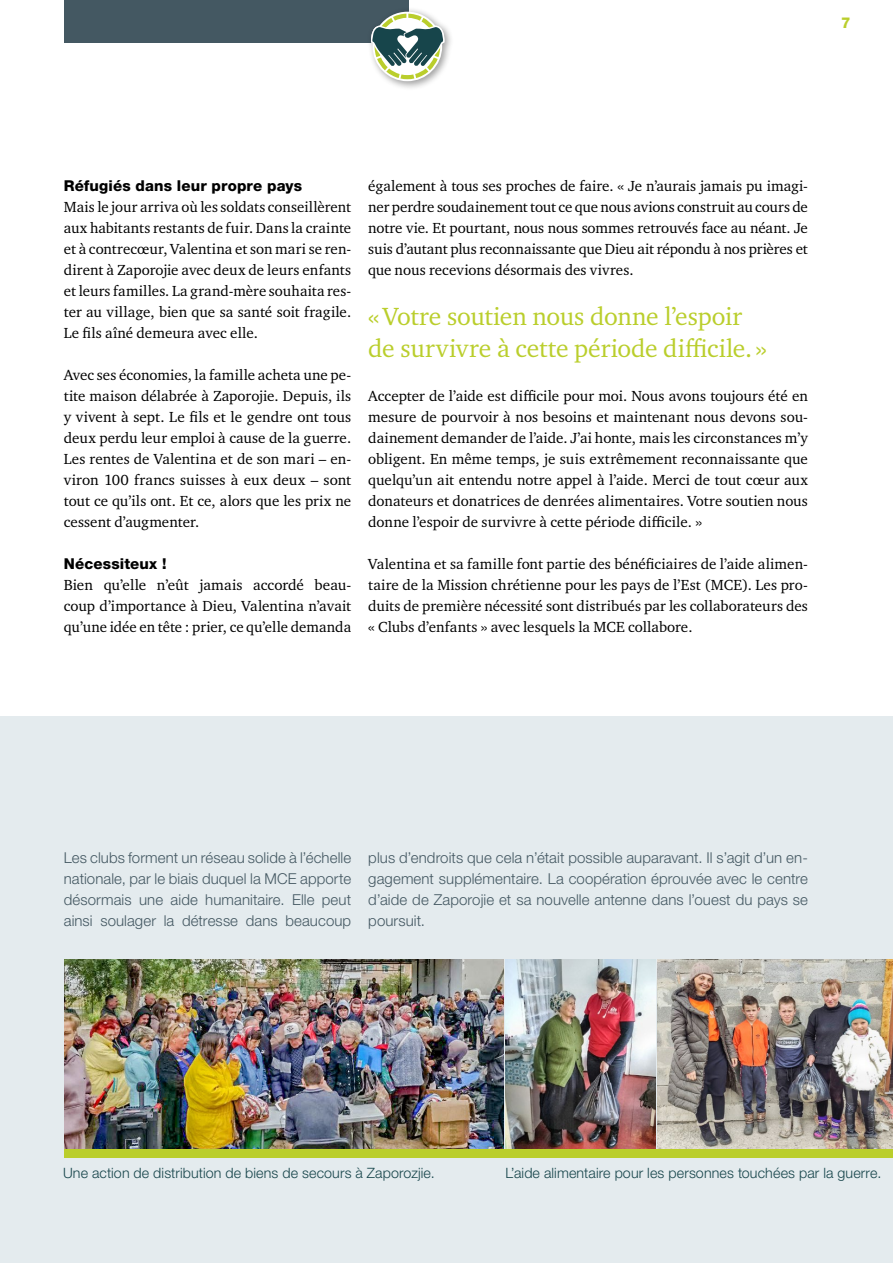
<style>
.page{position:relative;width:893px;height:1263px;background:#fff}
.page>*{position:absolute;margin:0;border:0;box-sizing:border-box;transform-origin:0 0}
.t1{font:25.5px/31.5px "Charter ITC Std";letter-spacing:-.005em;color:#bace2c}
.t2{font:15px/21px "Charter ITC Std";color:#000;text-align:justify}
.t3{font:300 15px/21px "Helvetica Neue LT Pro";letter-spacing:.005em;color:#445862;text-align:justify}
.t4{font:800 15px "Helvetica Neue LT Pro";letter-spacing:.01em;color:#000}
.t5{font:800 15px "Helvetica Neue LT Pro";color:#bace2c}
.t6{font:300 14.25px "Helvetica Neue LT Pro";letter-spacing:.01em;color:#17454b}
</style>
<div class="page">
<div style="left:0;top:716px;width:893px;height:547px;background:#e4ebee"></div>
<img style="left:64px;top:960px;width:439px;height:189px">
<img style="left:506px;top:960px;width:150px;height:189px">
<img style="left:658px;top:960px;width:235px;height:189px">
<div style="left:64px;top:1149px;width:829px;height:9px;background:#bace2c"></div>
<div style="left:64px;top:0;width:344px;height:42px;background:#445862"></div>
<div style="left:366px;top:7px;width:88px;height:83px;background:#000;opacity:.38"></div>
<svg style="left:371px;top:12px;width:73px;height:69px"></svg>
<p class="t5" style="left:841px;top:13px;width:11px">7</p>
<p class="t4" style="left:64px;top:177px;width:240px">Réfugiés dans leur propre pays</p>
<p class="t2" style="left:64px;top:196px;width:289px">Mais le jour arriva où les soldats conseillèrent aux habitants restants de fuir. Dans la crainte et à contrecœur, Valentina et son mari se ren&shy;dirent à Zaporojie avec deux de leurs enfants et leurs familles. La grand-mère souhaita res&shy;ter au village, bien que sa santé soit fragile.<br>Le fils aîné demeura avec elle.</p>
<p class="t2" style="left:64px;top:364px;width:289px">Avec ses économies, la famille acheta une pe&shy;tite maison délabrée à Zaporojie. Depuis, ils y vivent à sept. Le fils et le gendre ont tous deux perdu leur emploi à cause de la guerre.<br>Les rentes de Valentina et de son mari – en&shy;viron 100 francs suisses à eux deux – sont tout ce qu’ils ont. Et ce, alors que les prix ne cessent d’augmenter.</p>
<p class="t4" style="left:64px;top:555px;width:104px">Nécessiteux !</p>
<p class="t2" style="left:64px;top:574px;width:289px">Bien qu’elle n’eût jamais accordé beau&shy;coup d’importance à Dieu, Valentina n’avait qu’une idée en tête : prier, ce qu’elle demanda</p>
<p class="t2" style="left:368px;top:175px;width:441px">également à tous ses proches de faire. « Je n’aurais jamais pu imagi&shy;ner perdre soudainement tout ce que nous avions construit au cours de notre vie. Et pourtant, nous nous sommes retrouvés face au néant. Je suis d’autant plus reconnaissante que Dieu ait répondu à nos prières et que nous recevions désormais des vivres.</p>
<h1 class="t1" style="left:368px;top:300px;width:400px">«Votre soutien nous donne l’espoir de survivre à cette période difficile. »</h1>
<p class="t2" style="left:368px;top:385px;width:441px">Accepter de l’aide est difficile pour moi. Nous avons toujours été en mesure de pourvoir à nos besoins et maintenant nous devons sou&shy;dainement demander de l’aide. J’ai honte, mais les circonstances m’y obligent. En même temps, je suis extrêmement reconnaissante que quelqu’un ait entendu notre appel à l’aide. Merci de tout cœur aux donateurs et donatrices de denrées alimentaires. Votre soutien nous donne l’espoir de survivre à cette période difficile. »</p>
<p class="t2" style="left:368px;top:553px;width:441px">Valentina et sa famille font partie des bénéficiaires de l’aide alimen&shy;taire de la Mission chrétienne pour les pays de l’Est (MCE). Les pro&shy;duits de première nécessité sont distribués par les collaborateurs des « Clubs d’enfants » avec lesquels la MCE collabore.</p>
<p class="t3" style="left:64px;top:847px;width:289px">Les clubs forment un réseau solide à l’échelle nationale, par le biais duquel la MCE apporte désormais une aide humanitaire. Elle peut ainsi soulager la détresse dans beaucoup</p>
<p class="t3" style="left:368px;top:847px;width:441px">plus d’endroits que cela n’était possible auparavant. Il s’agit d’un en&shy;gagement supplémentaire. La coopération éprouvée avec le centre d’aide de Zaporojie et sa nouvelle antenne dans l’ouest du pays se poursuit.</p>
<p class="t6" style="left:63px;top:1164px;width:373px">Une action de distribution de biens de secours à Zaporozjie.</p>
<p class="t6" style="left:506px;top:1164px;width:377px">L’aide alimentaire pour les personnes touchées par la guerre.</p>
</div>
